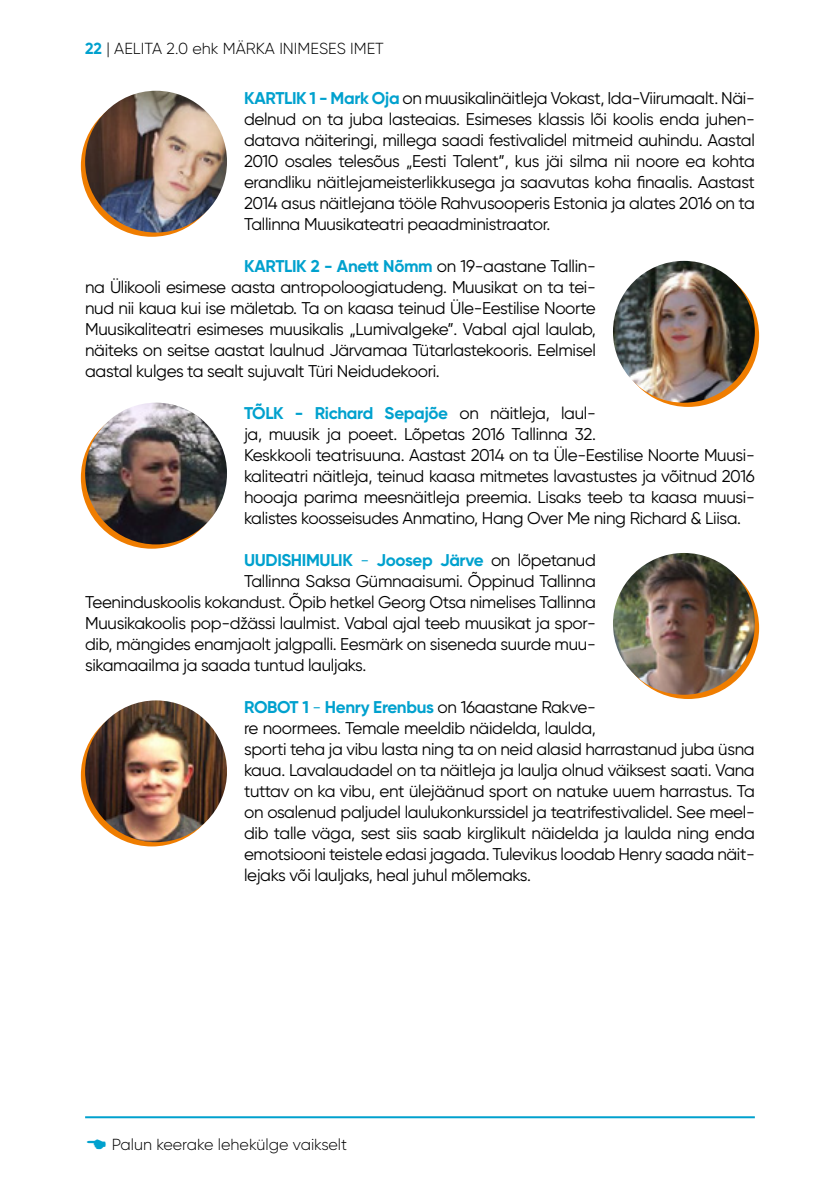
<style>
.page{position:relative;width:840px;height:1191px;background:#fff}
.page>*{position:absolute;margin:0;border:0;box-sizing:border-box;transform-origin:0 0}
.t1{font:17px/21px "Gilroy";letter-spacing:-.02em;color:#000;text-align:justify}
.t2{font:700 17px "Gilroy";letter-spacing:-.02em;color:#00a1ce}
.t3{font:300 16px "Gilroy";color:#000}
.s1{font-weight:700;color:#00a1ce}
.s2{font-weight:400}
.s3{font-weight:400;color:#000}
.s4{color:#00a1ce}
</style>
<div class="page">
<hr style="left:85px;top:1116px;width:669px;height:2px;background:#00a1ce">
<svg style="left:81px;top:95px;width:142px;height:142px"></svg>
<img style="left:85px;top:91px;width:142px;height:141px;border-radius:71px">
<svg style="left:617px;top:265px;width:141px;height:142px"></svg>
<img style="left:612px;top:261px;width:142px;height:142px;border-radius:71px">
<svg style="left:81px;top:407px;width:142px;height:142px"></svg>
<img style="left:85px;top:403px;width:142px;height:141px;border-radius:71px">
<svg style="left:617px;top:557px;width:141px;height:142px"></svg>
<img style="left:612px;top:553px;width:142px;height:141px;border-radius:71px">
<svg style="left:81px;top:704px;width:142px;height:142px"></svg>
<img style="left:85px;top:700px;width:142px;height:142px;border-radius:71px">
<p class="t3" style="left:85px;top:38px;width:300px"><span class="s1">22</span> | AELITA 2.0 ehk MÄRKA INIMESES IMET</p>
<p class="t1" style="left:244px;top:87px;width:512px"><span class="s1">KARTLIK 1 - Mark Oja</span> on muusikalinäitleja Vokast, Ida-Viirumaalt. Näi&shy;delnud on ta juba lasteaias. Esimeses klassis lõi koolis enda juhen&shy;datava näiteringi, millega saadi festivalidel mitmeid auhindu. Aastal 2010 osales telesõus „Eesti Talent”, kus jäi silma nii noore ea kohta erandliku näitlejameisterlikkusega ja saavutas koha finaalis. Aastast 2014 asus näitlejana tööle Rahvusooperis Estonia ja alates 2016 on ta Tallinna Muusikateatri peaadministraator.</p>
<p class="t1" style="left:85px;top:255px;width:512px;text-indent:159px"><span class="s1">KARTLIK 2 - Anett Nõmm</span> on 19-aastane Tallin&shy;na Ülikooli esimese aasta antropoloogiatudeng. Muusikat on ta tei&shy;nud nii kaua kui ise mäletab. Ta on kaasa teinud Üle-Eestilise Noorte Muusikaliteatri esimeses muusikalis „Lumivalgeke”. Vabal ajal laulab, näiteks on seitse aastat laulnud Järvamaa Tütarlastekooris. Eelmisel aastal kulges ta sealt sujuvalt Türi Neidudekoori.</p>
<p class="t1" style="left:244px;top:402px;width:512px;text-align:left"><span class="s1">TÕLK - Richard Sepajõe</span> on näitleja, laul-<br>ja, muusik ja poeet. Lõpetas 2016 Tallinna 32.<br>Keskkooli teatrisuuna. Aastast 2014 on ta Üle-Eestilise Noorte Muusi&shy;kaliteatri näitleja, teinud kaasa mitmetes lavastustes ja võitnud 2016 hooaja parima meesnäitleja preemia. Lisaks teeb ta kaasa muusi&shy;kalistes koosseisudes Anmatino, Hang Over Me ning Richard &amp; Liisa.</p>
<p class="t2" style="left:244px;top:549px;width:353px">UUDISHIMULIK <span class="s2">-</span> Joosep Järve <span class="s3">on lõpetanud</span></p>
<p class="t1" style="left:244px;top:570px;width:353px">Tallinna Saksa Gümnaaisumi. Õppinud Tallinna</p>
<p class="t1" style="left:85px;top:591px;width:512px">Teeninduskoolis kokandust. Õpib hetkel Georg Otsa nimelises Tallinna</p>
<p class="t1" style="left:85px;top:612px;width:512px">Muusikakoolis pop-džässi laulmist. Vabal ajal teeb muusikat ja spor-</p>
<p class="t1" style="left:85px;top:633px;width:512px">dib, mängides enamjaolt jalgpalli. Eesmärk on siseneda suurde muu-</p>
<p class="t1" style="left:85px;top:654px;width:283px">sikamaailma ja saada tuntud lauljaks.</p>
<p class="t1" style="left:244px;top:696px;width:512px;text-align:left"><span class="s1">ROBOT 1</span> <span class="s4">-</span> <span class="s1">Henry Erenbus</span> on 16aastane Rakve-<br>re noormees. Temale meeldib näidelda, laulda,<br>sporti teha ja vibu lasta ning ta on neid alasid harrastanud juba üsna kaua. Lavalaudadel on ta näitleja ja laulja olnud väiksest saati. Vana tuttav on ka vibu, ent ülejäänud sport on natuke uuem harrastus. Ta on osalenud paljudel laulukonkurssidel ja teatrifestivalidel. See meel&shy;dib talle väga, sest siis saab kirglikult näidelda ja laulda ning enda emotsiooni teistele edasi jagada. Tulevikus loodab Henry saada näit&shy;lejaks või lauljaks, heal juhul mõlemaks.</p>
<p class="t3" style="left:112px;top:1134px;width:237px">Palun keerake lehekülge vaikselt</p>
</div>
